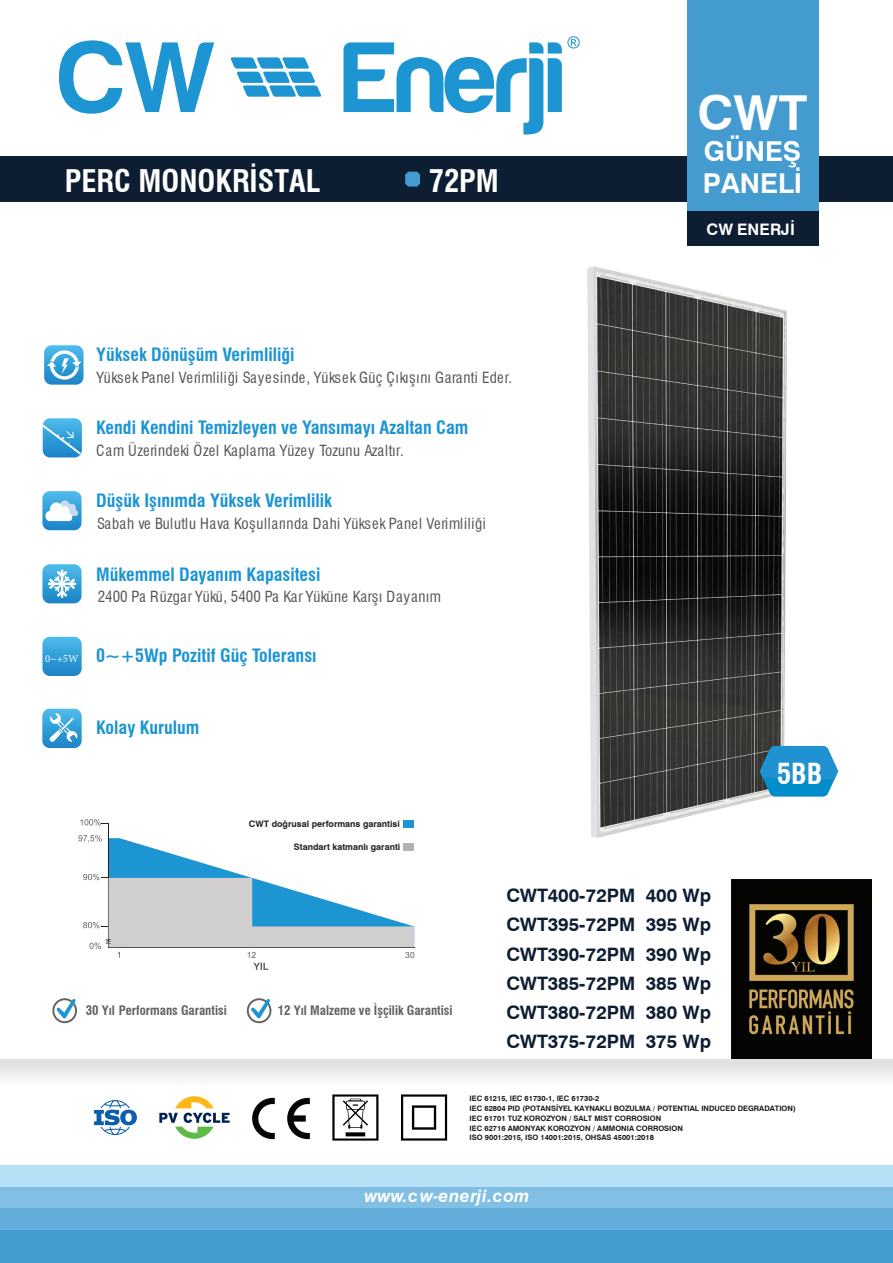
<style>
.page{position:relative;width:893px;height:1263px;background:#fff}
.page>*{position:absolute;margin:0;border:0;box-sizing:border-box;transform-origin:0 0}
.t1{font:700 48.3px "Swiss 721 BT";color:#fff}
.t2{font:700 condensed 30.45px "Swiss 721 BT";color:#fff}
.t3{font:700 condensed 28.35px "Swiss 721 BT";color:#fff}
.t4{font:700 27.3px/31.5px "Swiss 721 BT";color:#fff}
.t5{font:700 18.45px/28.8px "Swiss 721 BT";color:#0d1d32}
.t6{font:700 condensed 18px "Swiss 721 BT";color:#1d95d3}
.t7{font:italic 700 17.25px "Swiss 721 BT";letter-spacing:.025em;color:#fff}
.t8{font:700 15.9px "Swiss 721 BT";letter-spacing:.01em;color:#fff}
.t9{font:condensed 15px "Swiss 721 BT";letter-spacing:.03em;color:#565455}
.t10{font:700 condensed 12.75px "Swiss 721 BT";color:#626162}
.t11{font:700 9px "Swiss 721 BT";color:#26201e}
.t12{font:8.55px "Arial";color:#5e5b5d}
.t13{font:700 7.5px/9.8px "Swiss 721 BT";color:#181816}
.s1{font-family:"Minion Pro";font-weight:400;font-stretch:normal;font-size:10.8px;color:#fff}
</style>
<div class="page">
<div style="left:0;top:156px;width:893px;height:46px;background:#0e1e32"></div>
<div style="left:687px;top:0;width:131px;height:245px;background:#439bcf"></div>
<div style="left:687px;top:211px;width:131px;height:34px;background:#0e1e32"></div>
<svg style="left:59px;top:36px;width:521px;height:98px"></svg>
<div style="left:0;top:1229px;width:893px;height:34px;background:#439bcf"></div>
<div style="left:0;top:1208px;width:893px;height:21px;background:#63adda"></div>
<div style="left:0;top:1186px;width:893px;height:22px;background:#81c0e4"></div>
<div style="left:0;top:1165px;width:893px;height:21px;background:#b6e0f5"></div>
<svg style="left:405px;top:172px;width:15px;height:15px"></svg>
<svg style="left:44px;top:345px;width:40px;height:40px"></svg>
<svg style="left:43px;top:418px;width:39px;height:39px;background:#49aadd"></svg>
<svg style="left:42px;top:564px;width:40px;height:39px"></svg>
<svg style="left:42px;top:637px;width:40px;height:39px;background:#3ca3da"></svg>
<svg style="left:42px;top:709px;width:40px;height:39px;background:#5bb2e0"></svg>
<svg style="left:42px;top:491px;width:40px;height:39px"></svg>
<img style="left:588px;top:267px;width:198px;height:571px">
<svg style="left:760px;top:746px;width:78px;height:51px;background:#2e95cb"></svg>
<svg style="left:94px;top:1100px;width:43px;height:35px"></svg>
<svg style="left:401px;top:1094px;width:46px;height:46px"></svg>
<svg style="left:332px;top:1094px;width:46px;height:46px"></svg>
<svg style="left:159px;top:1096px;width:71px;height:43px"></svg>
<svg style="left:252px;top:1098px;width:23px;height:41px"></svg>
<svg style="left:287px;top:1098px;width:23px;height:41px"></svg>
<img style="left:731px;top:880px;width:141px;height:179px">
<hr style="left:108px;top:823px;width:1px;height:125px;background:#26211d">
<svg style="left:80px;top:819px;width:28px;height:6px"></svg>
<div style="left:403px;top:820px;width:11px;height:7px;background:#1d95d3"></div>
<svg style="left:78px;top:835px;width:336px;height:135px"></svg>
<svg style="left:52px;top:998px;width:25px;height:25px"></svg>
<svg style="left:247px;top:998px;width:24px;height:25px"></svg>
<h2 class="t2" style="left:65px;top:163px;width:257px">PERC MONOKRİSTAL</h2>
<h2 class="t2" style="left:429px;top:163px;width:72px">72PM</h2>
<h3 class="t6" style="left:96px;top:344px;width:200px">Yüksek Dönüşüm Verimliliği</h3>
<h3 class="t9" style="left:96px;top:368px;width:417px">Yüksek Panel Verimliliği Sayesinde, Yüksek Güç Çıkışını Garanti Eder.</h3>
<h3 class="t6" style="left:96px;top:416px;width:374px">Kendi Kendini Temizleyen ve Yansımayı Azaltan Cam</h3>
<h3 class="t9" style="left:96px;top:442px;width:309px">Cam Üzerindeki Özel Kaplama Yüzey Tozunu Azaltır.</h3>
<h3 class="t6" style="left:96px;top:490px;width:237px">Düşük Işınımda Yüksek Verimlilik</h3>
<h3 class="t9" style="left:97px;top:514px;width:390px">Sabah ve Bulutlu Hava Koşullarında Dahi Yüksek Panel Verimliliği</h3>
<h3 class="t6" style="left:96px;top:563px;width:226px">Mükemmel Dayanım Kapasitesi</h3>
<h3 class="t9" style="left:98px;top:588px;width:345px">2400 Pa Rüzgar Yükü, 5400 Pa Kar Yüküne Karşı Dayanım</h3>
<h3 class="t6" style="left:45px;top:645px;width:273px"><span class="s1">0~+5W</span> 0~+5Wp Pozitif Güç Toleransı</h3>
<h3 class="t6" style="left:96px;top:717px;width:105px">Kolay Kurulum</h3>
<p class="t11" style="left:249px;top:818px;width:152px">CWT doğrusal performans garantisi</p>
<p class="t11" style="left:294px;top:841px;width:108px">Standart katmanlı garanti</p>
<h1 class="t1" style="left:698px;top:83px;width:111px">CWT</h1>
<h3 class="t4" style="left:703px;top:135px;width:101px">GÜNEŞ<br>PANELİ</h3>
<h3 class="t8" style="left:707px;top:219px;width:90px">CW ENERJİ</h3>
<h3 class="t3" style="left:777px;top:756px;width:47px">5BB</h3>
<p class="t12" style="left:247px;top:949px;width:11px">12</p>
<p class="t12" style="left:405px;top:949px;width:11px">30</p>
<h3 class="t10" style="left:86px;top:1003px;width:142px">30 Yıl Performans Garantisi</h3>
<h3 class="t10" style="left:278px;top:1003px;width:176px">12 Yıl Malzeme ve İşçilik Garantisi</h3>
<h3 class="t5" style="left:507px;top:881px;width:206px">CWT400-72PM 400 Wp<br>CWT395-72PM 395 Wp</h3>
<h3 class="t5" style="left:507px;top:940px;width:206px">CWT390-72PM 390 Wp<br>CWT385-72PM 385 Wp</h3>
<h3 class="t5" style="left:507px;top:998px;width:206px">CWT380-72PM 380 Wp<br>CWT375-72PM 375 Wp</h3>
<p class="t13" style="left:470px;top:1094px;width:328px">IEC 61215, IEC 61730-1, IEC 61730-2<br>IEC 62804 PID (POTANSİYEL KAYNAKLI BOZULMA / POTENTIAL INDUCED DEGRADATION)<br>IEC 61701 TUZ KOROZYON / SALT MIST CORROSION<br>IEC 62716 AMONYAK KOROZYON / AMMONIA CORROSION<br>ISO 9001:2015, ISO 14001:2015, OHSAS 45001:2018</p>
<h3 class="t7" style="left:364px;top:1185px;width:166px">www.cw-enerji.com</h3>
</div>
